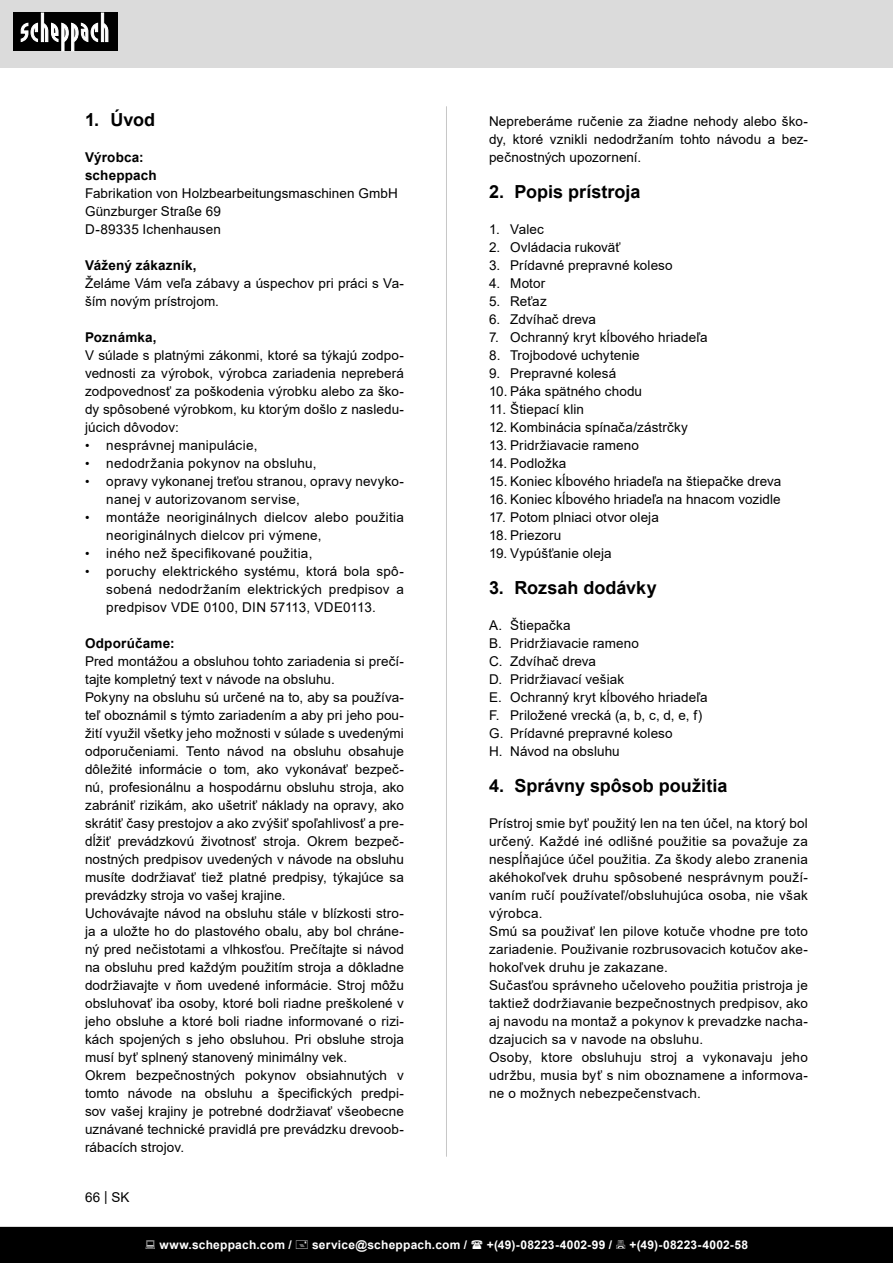
<style>
.page{position:relative;width:893px;height:1263px;background:#fff}
.page>*{position:absolute;margin:0;border:0;box-sizing:border-box;transform-origin:0 0}
.t1{font:700 18px "Arial";color:#000}
.Grundtext{font:13.5px/18px "Arial";letter-spacing:.01em;color:#000;text-align:justify}
.Headline_klein{font:700 13.5px "Arial";letter-spacing:.015em;color:#000}
.t2{font:700 12px "Arial";letter-spacing:.02em;color:#fff}
.s1{font-size:12.75px}
</style>
<div class="page">
<div style="left:0;top:0;width:893px;height:67px;background:#dbdbdb"></div>
<div style="left:13px;top:13px;width:105px;height:38px;background:#000"></div>
<svg style="left:21px;top:13px;width:87px;height:38px"></svg>
<hr style="left:446px;top:106px;width:1px;height:1051px;background:#c7c7c7">
<div style="left:0;top:1227px;width:893px;height:36px;background:#000"></div>
<p class="t1" style="left:85px;top:107px;width:72px">1. Úvod</p>
<p class="Headline_klein" style="left:85px;top:148px;width:60px">Výrobca:</p>
<p class="Headline_klein" style="left:85px;top:166px;width:73px">scheppach</p>
<p class="Grundtext" style="left:85px;top:184px;width:314px">Fabrikation von Holzbearbeitungsmaschinen GmbH</p>
<p class="Grundtext" style="left:85px;top:202px;width:137px">Günzburger Straße 69</p>
<p class="Grundtext" style="left:85px;top:220px;width:137px">D-89335 Ichenhausen</p>
<p class="Headline_klein" style="left:85px;top:256px;width:113px">Vážený zákazník,</p>
<p class="Grundtext" style="left:85px;top:274px;width:320px">Želáme Vám veľa zábavy a úspechov pri práci s Va&shy;ším novým prístrojom.</p>
<p class="Headline_klein" style="left:85px;top:328px;width:73px">Poznámka,</p>
<p class="Grundtext" style="left:85px;top:346px;width:320px">V súlade s platnými zákonmi, ktoré sa týkajú zodpo&shy;vednosti za výrobok, výrobca zariadenia nepreberá zodpovednosť za poškodenia výrobku alebo za ško&shy;dy spôsobené výrobkom, ku ktorým došlo z nasledu&shy;júcich dôvodov:</p>
<p class="Grundtext" style="left:85px;top:436px;width:174px"><span class="s1">•</span> nesprávnej manipulácie,</p>
<p class="Grundtext" style="left:85px;top:454px;width:233px"><span class="s1">•</span> nedodržania pokynov na obsluhu,</p>
<p class="Grundtext" style="left:106px;top:472px;width:299px;text-indent:-21px"><span class="s1">•</span> opravy vykonanej treťou stranou, opravy nevyko&shy;nanej v autorizovanom servise,</p>
<p class="Grundtext" style="left:106px;top:508px;width:299px;text-indent:-21px"><span class="s1">•</span> montáže neoriginálnych dielcov alebo použitia neoriginálnych dielcov pri výmene,</p>
<p class="Grundtext" style="left:85px;top:544px;width:229px"><span class="s1">•</span> iného než špecifikované použitia,</p>
<p class="Grundtext" style="left:106px;top:562px;width:299px;text-indent:-21px"><span class="s1">•</span> poruchy elektrického systému, ktorá bola spô&shy;sobená nedodržaním elektrických predpisov a predpisov VDE 0100, DIN 57113, VDE0113.</p>
<p class="Headline_klein" style="left:85px;top:634px;width:91px">Odporúčame:</p>
<p class="Grundtext" style="left:85px;top:652px;width:320px">Pred montážou a obsluhou tohto zariadenia si prečí&shy;tajte kompletný text v návode na obsluhu.</p>
<p class="Grundtext" style="left:85px;top:688px;width:320px">Pokyny na obsluhu sú určené na to, aby sa používa&shy;teľ oboznámil s týmto zariadením a aby pri jeho pou&shy;žití využil všetky jeho možnosti v súlade s uvedenými odporučeniami. Tento návod na obsluhu obsahuje dôležité informácie o tom, ako vykonávať bezpeč&shy;nú, profesionálnu a hospodárnu obsluhu stroja, ako zabrániť rizikám, ako ušetriť náklady na opravy, ako skrátiť časy prestojov a ako zvýšiť spoľahlivosť a pre&shy;dĺžiť prevádzkovú životnosť stroja. Okrem bezpeč&shy;nostných predpisov uvedených v návode na obsluhu musíte dodržiavať tiež platné predpisy, týkajúce sa prevádzky stroja vo vašej krajine.</p>
<p class="Grundtext" style="left:85px;top:904px;width:320px">Uchovávajte návod na obsluhu stále v blízkosti stro&shy;ja a uložte ho do plastového obalu, aby bol chráne&shy;ný pred nečistotami a vlhkosťou. Prečítajte si návod na obsluhu pred každým použitím stroja a dôkladne dodržiavajte v ňom uvedené informácie. Stroj môžu obsluhovať iba osoby, ktoré boli riadne preškolené v jeho obsluhe a ktoré boli riadne informované o rizi&shy;kách spojených s jeho obsluhou. Pri obsluhe stroja musí byť splnený stanovený minimálny vek.</p>
<p class="Grundtext" style="left:85px;top:1066px;width:320px">Okrem bezpečnostných pokynov obsiahnutých v tomto návode na obsluhu a špecifických predpi&shy;sov vašej krajiny je potrebné dodržiavať všeobecne uznávané technické pravidlá pre prevádzku drevoob&shy;rábacích strojov.</p>
<p class="Grundtext" style="left:85px;top:1188px;width:46px">66 | SK</p>
<p class="Grundtext" style="left:489px;top:112px;width:320px">Nepreberáme ručenie za žiadne nehody alebo ško&shy;dy, ktoré vznikli nedodržaním tohto návodu a bez&shy;pečnostných upozornení.</p>
<p class="t1" style="left:489px;top:179px;width:153px">2. Popis prístroja</p>
<p class="Grundtext" style="left:489px;top:220px;width:56px">1. Valec</p>
<p class="Grundtext" style="left:489px;top:238px;width:133px">2. Ovládacia rukoväť</p>
<p class="Grundtext" style="left:489px;top:256px;width:185px">3. Prídavné prepravné koleso</p>
<p class="Grundtext" style="left:489px;top:274px;width:58px">4. Motor</p>
<p class="Grundtext" style="left:489px;top:292px;width:59px">5. Reťaz</p>
<p class="Grundtext" style="left:489px;top:310px;width:109px">6. Zdvíhač dreva</p>
<p class="Grundtext" style="left:489px;top:328px;width:220px">7. Ochranný kryt kĺbového hriadeľa</p>
<p class="Grundtext" style="left:489px;top:346px;width:152px">8. Trojbodové uchytenie</p>
<p class="Grundtext" style="left:489px;top:364px;width:129px">9. Prepravné kolesá</p>
<p class="Grundtext" style="left:489px;top:382px;width:155px">10. Páka spätného chodu</p>
<p class="Grundtext" style="left:489px;top:400px;width:96px">11. Štiepací klin</p>
<p class="Grundtext" style="left:489px;top:418px;width:200px">12. Kombinácia spínača/zástrčky</p>
<p class="Grundtext" style="left:489px;top:436px;width:151px">13. Pridržiavacie rameno</p>
<p class="Grundtext" style="left:489px;top:454px;width:79px">14. Podložka</p>
<p class="Grundtext" style="left:489px;top:472px;width:294px">15. Koniec kĺbového hriadeľa na štiepačke dreva</p>
<p class="Grundtext" style="left:489px;top:490px;width:293px">16. Koniec kĺbového hriadeľa na hnacom vozidle</p>
<p class="Grundtext" style="left:489px;top:508px;width:171px">17. Potom plniaci otvor oleja</p>
<p class="Grundtext" style="left:489px;top:526px;width:74px">18. Priezoru</p>
<p class="Grundtext" style="left:489px;top:544px;width:124px">19. Vypúšťanie oleja</p>
<p class="t1" style="left:489px;top:575px;width:169px">3. Rozsah dodávky</p>
<p class="Grundtext" style="left:489px;top:616px;width:83px">A. Štiepačka</p>
<p class="Grundtext" style="left:489px;top:634px;width:151px">B. Pridržiavacie rameno</p>
<p class="Grundtext" style="left:489px;top:652px;width:109px">C. Zdvíhač dreva</p>
<p class="Grundtext" style="left:489px;top:670px;width:137px">D. Pridržiavací vešiak</p>
<p class="Grundtext" style="left:489px;top:688px;width:220px">E. Ochranný kryt kĺbového hriadeľa</p>
<p class="Grundtext" style="left:489px;top:706px;width:215px">F. Priložené vrecká (a, b, c, d, e, f)</p>
<p class="Grundtext" style="left:489px;top:724px;width:185px">G. Prídavné prepravné koleso</p>
<p class="Grundtext" style="left:489px;top:742px;width:132px">H. Návod na obsluhu</p>
<p class="t1" style="left:489px;top:773px;width:240px">4. Správny spôsob použitia</p>
<p class="Grundtext" style="left:489px;top:814px;width:320px">Prístroj smie byť použitý len na ten účel, na ktorý bol určený. Každé iné odlišné použitie sa považuje za nespĺňajúce účel použitia. Za škody alebo zranenia akéhokoľvek druhu spôsobené nesprávnym použí&shy;vaním ručí používateľ/obsluhujúca osoba, nie však výrobca.</p>
<p class="Grundtext" style="left:489px;top:922px;width:320px">Smú sa použivať len pilove kotuče vhodne pre toto zariadenie. Použivanie rozbrusovacich kotučov ake&shy;hokoľvek druhu je zakazane.</p>
<p class="Grundtext" style="left:489px;top:976px;width:320px">Sučasťou správneho učeloveho použitia pristroja je taktiež dodržiavanie bezpečnostnych predpisov, ako aj navodu na montaž a pokynov k prevadzke nacha&shy;dzajucich sa v navode na obsluhu.</p>
<p class="Grundtext" style="left:489px;top:1048px;width:320px">Osoby, ktore obsluhuju stroj a vykonavaju jeho udržbu, musia byť s nim oboznamene a informova&shy;ne o možnych nebezpečenstvach.</p>
<p class="t2" style="left:159px;top:1236px;width:134px">www.scheppach.com /</p>
<p class="t2" style="left:312px;top:1236px;width:157px">service@scheppach.com /</p>
<p class="t2" style="left:487px;top:1236px;width:127px">+(49)-08223-4002-99 /</p>
<p class="t2" style="left:629px;top:1236px;width:120px">+(49)-08223-4002-58</p>
</div>
